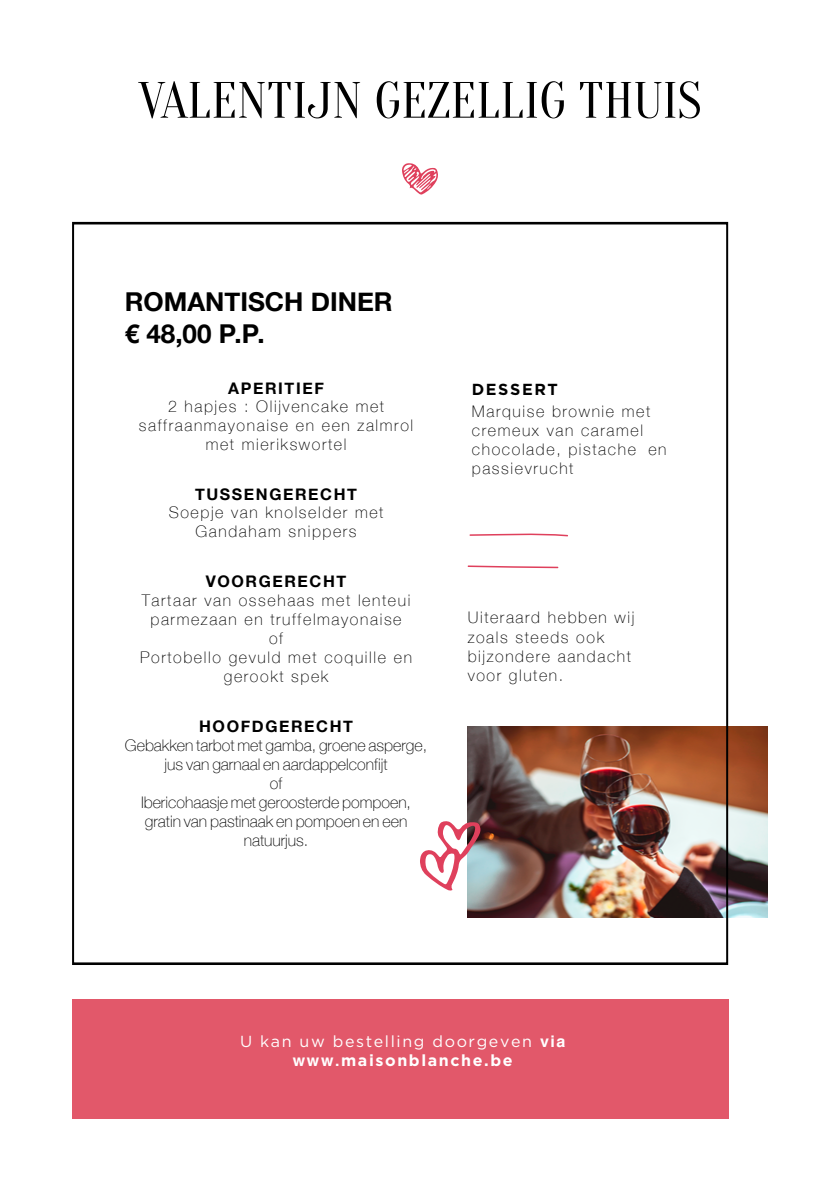
<style>
.page{position:relative;width:840px;height:1191px;background:#fff}
.page>*{position:absolute;margin:0;border:0;box-sizing:border-box;transform-origin:0 0}
.t1{font:51px "Oranienbaum";color:#000}
.t2{font:700 26px/31.2px "Helvetica Neue";color:#000}
.t3{font:100 16px/19px "Helvetica Neue";letter-spacing:.1em;color:#000;text-align:center}
.t4{font:100 16px/19px "Helvetica Neue";color:#000;text-align:center}
.t5{font:16px/19px "Gotham";letter-spacing:.1em;color:#fff;text-align:center}
.t6{font:700 16px "Helvetica Neue";letter-spacing:.1em;color:#000}
.t7{font:700 16px "Gotham";letter-spacing:.1em;color:#000}
.s1{font-family:"Helvetica";font-weight:700}
.s2{font-weight:700}
</style>
<div class="page">
<img style="left:467px;top:726px;width:300px;height:191px">
<div style="left:72px;top:999px;width:655px;height:120px;background:#e2586a"></div>
<svg style="left:402px;top:163px;width:36px;height:32px"></svg>
<svg style="left:420px;top:820px;width:60px;height:70px"></svg>
<svg style="left:467px;top:565px;width:91px;height:3px"></svg>
<svg style="left:469px;top:533px;width:99px;height:3px"></svg>
<h1 class="t1" style="left:138px;top:72px;width:564px">VALENTIJN GEZELLIG THUIS</h1>
<h2 class="t2" style="left:125px;top:287px;width:269px">ROMANTISCH DINER € 48,00 P.P.</h2>
<p class="t6" style="left:228px;top:375px;width:97px">APERITIEF</p>
<p class="t3" style="left:139px;top:396px;width:276px">2 hapjes : Olijvencake met saffraanmayonaise en een zalmrol met mierikswortel</p>
<p class="t6" style="left:195px;top:481px;width:163px">TUSSENGERECHT</p>
<p class="t3" style="left:168px;top:502px;width:216px">Soepje van knolselder met<br>Gandaham snippers</p>
<p class="t6" style="left:206px;top:568px;width:142px">VOORGERECHT</p>
<p class="t3" style="left:140px;top:590px;width:273px">Tartaar van ossehaas met lenteui parmezaan en truffelmayonaise<br>of<br>Portobello gevuld met coquille en gerookt spek</p>
<p class="t6" style="left:199px;top:713px;width:155px">HOOFDGERECHT</p>
<p class="t4" style="left:125px;top:735px;width:304px">Gebakken tarbot met gamba, groene asperge, jus van garnaal en aardappelconfijt<br>of<br>Ibericohaasje met geroosterde pompoen, gratin van pastinaak en pompoen en een natuurjus.</p>
<p class="t7" style="left:471px;top:379px;width:87px">DESSERT</p>
<p class="t3" style="left:471px;top:401px;width:196px;text-align:left">Marquise brownie met cremeux van caramel chocolade, pistache en passievrucht</p>
<p class="t3" style="left:467px;top:607px;width:168px;text-align:left">Uiteraard hebben wij zoals steeds ook bijzondere aandacht voor gluten.</p>
<p class="t5" style="left:240px;top:1031px;width:327px">U kan uw bestelling doorgeven <span class="s1">via www.</span><span class="s2">maisonblanche.be</span></p>
</div>
